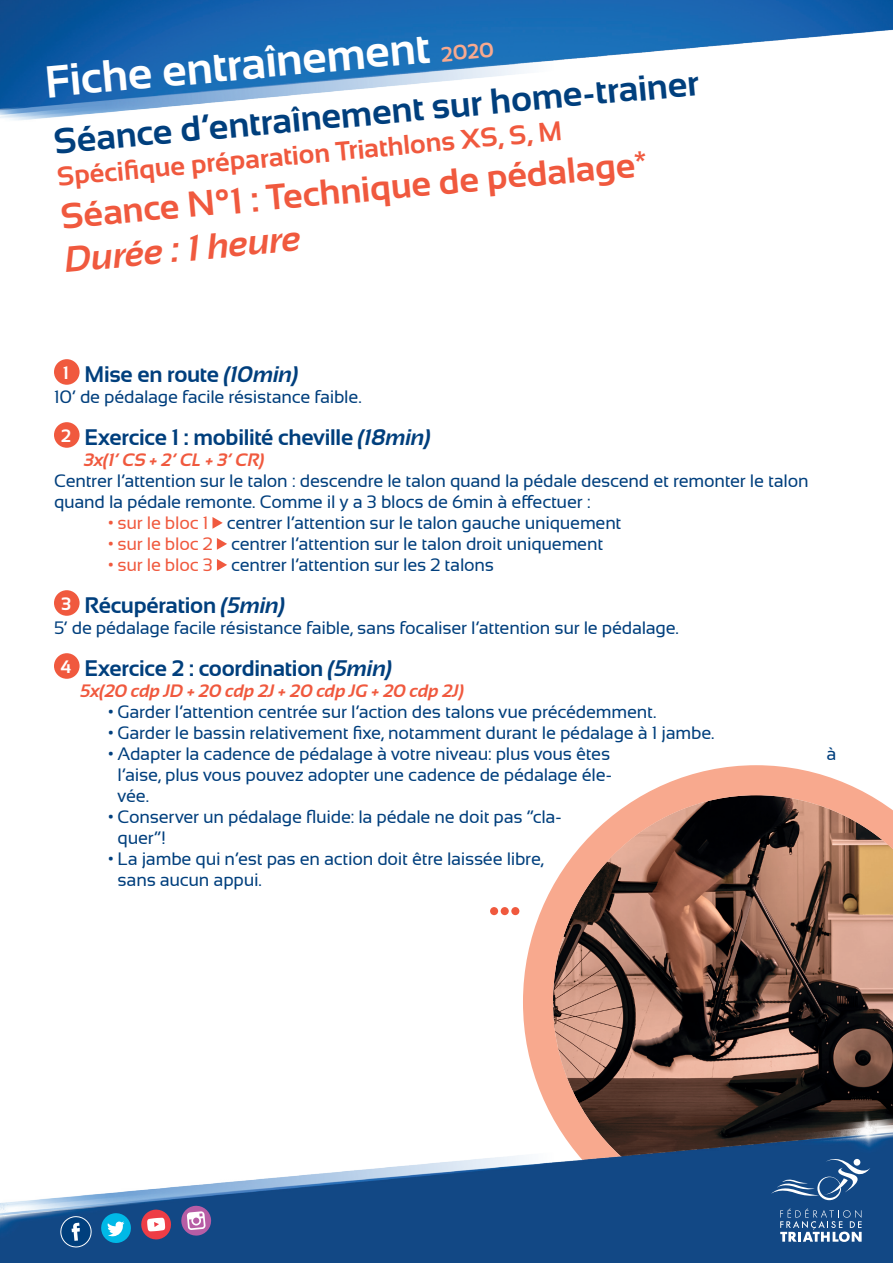
<style>
.page{position:relative;width:893px;height:1263px;background:#fff}
.page>*{position:absolute;margin:0;border:0;box-sizing:border-box;transform-origin:0 0}
.t1{font:700 45px "Sansation";color:#fff}
.t2{font:700 36px "Sansation";color:#003f7d}
.t3{font:700 36px "Sansation";color:#f0593e}
.t4{font:italic 700 36px "Sansation";color:#f0593e}
.t5{font:700 27px "Sansation";color:#f0593e}
.t6{font:700 22.5px "Sansation";letter-spacing:-.01em;color:#003f7d}
.t7{font:18px/21px "Sansation";letter-spacing:-.015em;color:#003f7d}
.t8{font:italic 700 18px "Sansation";letter-spacing:-.005em;color:#f0593e}
.s1{font-size:21px;color:#f8a98e}
.s2{font-size:18px;color:#fff}
.s3{font-style:italic}
.s4{color:#f0593e}
</style>
<div class="page">
<img style="left:0;top:0;width:893px;height:1263px">
<svg style="left:771px;top:1154px;width:99px;height:46px;background:#305f94"></svg>
<svg style="left:780px;top:1208px;width:82px;height:34px;background:#4d75a3"></svg>
<svg style="left:141px;top:1209px;width:31px;height:31px"></svg>
<svg style="left:181px;top:1205px;width:31px;height:31px"></svg>
<svg style="left:100px;top:1212px;width:32px;height:32px"></svg>
<svg style="left:60px;top:1215px;width:32px;height:33px"></svg>
<div style="left:54px;top:359px;width:26px;height:26px;background:#f0593e;border-radius:50%"></div>
<div style="left:54px;top:422px;width:26px;height:26px;background:#f0593e;border-radius:50%"></div>
<svg style="left:212px;top:517px;width:11px;height:12px"></svg>
<svg style="left:217px;top:538px;width:10px;height:12px"></svg>
<svg style="left:217px;top:559px;width:10px;height:12px"></svg>
<div style="left:54px;top:590px;width:26px;height:26px;background:#f0593e;border-radius:50%"></div>
<div style="left:54px;top:653px;width:26px;height:26px;background:#f0593e;border-radius:50%"></div>
<div style="left:490px;top:907px;width:8px;height:8px;background:#f0593e;border-radius:50%"></div>
<div style="left:501px;top:907px;width:8px;height:8px;background:#f0593e;border-radius:50%"></div>
<div style="left:511px;top:907px;width:8px;height:8px;background:#f0593e;border-radius:50%"></div>
<h1 class="t1" style="left:43px;top:56px;width:452px;rotate:-5deg">Fiche entraînement <span class="s1">2020</span></h1>
<h2 class="t2" style="left:52px;top:120px;width:649px;rotate:-5deg">Séance d’entraînement sur home-trainer</h2>
<h3 class="t5" style="left:56px;top:161px;width:508px;rotate:-5deg">Spécifi que préparation Triathlons XS, S, M</h3>
<h2 class="t3" style="left:59px;top:195px;width:591px;rotate:-5deg">Séance N°1 : Technique de pédalage*</h2>
<h2 class="t4" style="left:63px;top:239px;width:238px;rotate:-5deg">Durée : 1 heure</h2>
<p class="t6" style="left:63px;top:361px;width:237px"><span class="s2">1</span> Mise en route <span class="s3">(10min)</span></p>
<p class="t7" style="left:54px;top:386px;width:309px">10’ de pédalage facile résistance faible.</p>
<p class="t6" style="left:61px;top:424px;width:372px"><span class="s2">2</span> Exercice 1 : mobilité cheville <span class="s3">(18min)</span></p>
<p class="t8" style="left:84px;top:449px;width:182px">3x(1’ CS + 2’ CL + 3’ CR)</p>
<p class="t7" style="left:54px;top:470px;width:756px">Centrer l’attention sur le talon : descendre le talon quand la pédale descend et remonter le talon quand la pédale remonte. Comme il y a 3 blocs de 6min à effectuer :</p>
<p class="t7" style="left:108px;top:512px;width:515px"><span class="s4">• sur le bloc 1</span> centrer l’attention sur le talon gauche uniquement</p>
<p class="t7" style="left:108px;top:533px;width:497px"><span class="s4">• sur le bloc 2</span> centrer l’attention sur le talon droit uniquement</p>
<p class="t7" style="left:108px;top:554px;width:388px"><span class="s4">• sur le bloc 3</span> centrer l’attention sur les 2 talons</p>
<p class="t6" style="left:61px;top:592px;width:226px"><span class="s2">3</span> Récupération <span class="s3">(5min)</span></p>
<p class="t7" style="left:54px;top:617px;width:626px">5’ de pédalage facile résistance faible, sans focaliser l’attention sur le pédalage.</p>
<p class="t6" style="left:61px;top:655px;width:333px"><span class="s2">4</span> Exercice 2 : coordination <span class="s3">(5min)</span></p>
<p class="t8" style="left:80px;top:680px;width:385px">5x(20 cdp JD + 20 cdp 2J + 20 cdp JG + 20 cdp 2J)</p>
<p class="t7" style="left:108px;top:701px;width:550px">• Garder l’attention centrée sur l’action des talons vue précédemment.</p>
<p class="t7" style="left:108px;top:722px;width:608px">• Garder le bassin relativement fixe, notamment durant le pédalage à 1 jambe.</p>
<p class="t7" style="left:108px;top:743px;width:504px">• Adapter la cadence de pédalage à votre niveau: plus vous êtes</p>
<p class="t7" style="left:827px;top:743px;width:11px">à</p>
<p class="t7" style="left:118px;top:764px;width:496px">l’aise, plus vous pouvez adopter une cadence de pédalage éle&shy;vée.</p>
<p class="t7" style="left:118px;top:806px;width:446px;text-indent:-10px">• Conserver un pédalage fluide: la pédale ne doit pas “cla&shy;quer”!</p>
<p class="t7" style="left:118px;top:848px;width:428px;text-indent:-10px">• La jambe qui n’est pas en action doit être laissée libre, sans aucun appui.</p>
</div>
